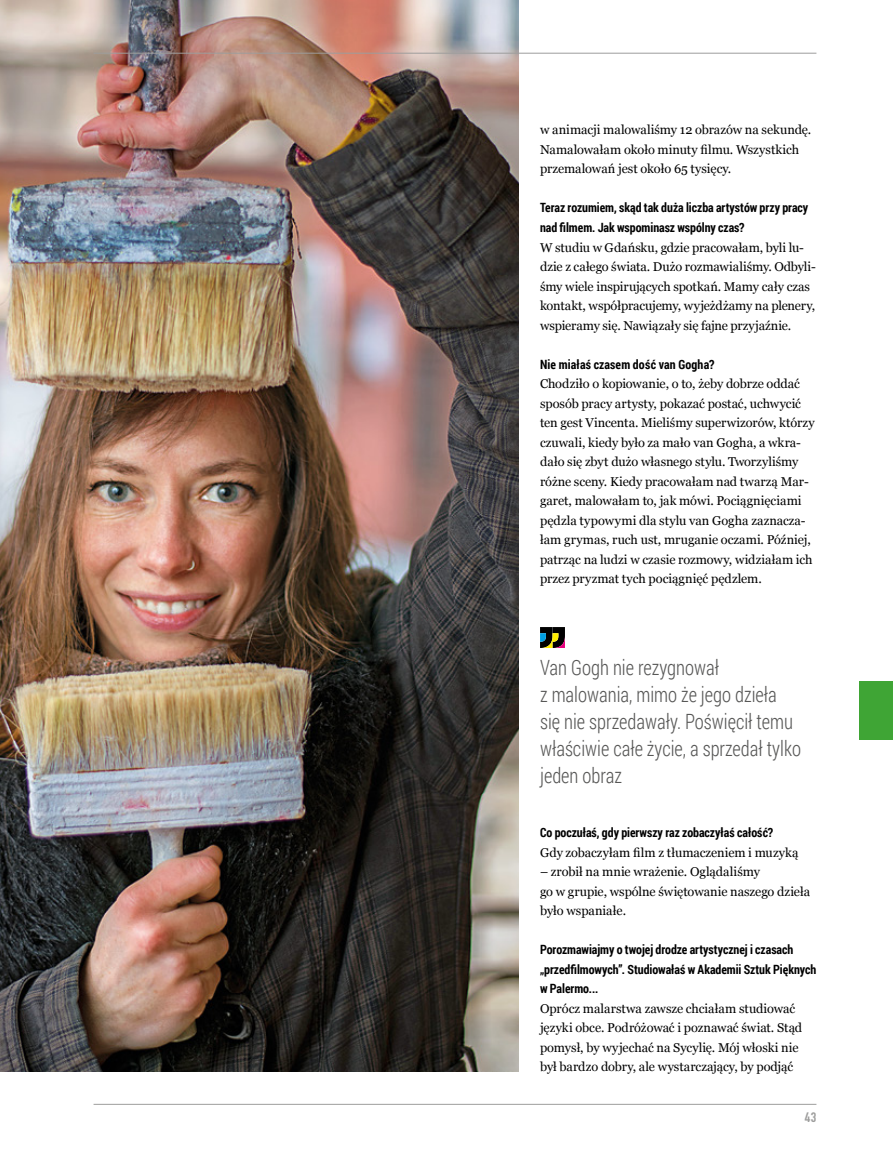
<style>
.page{position:relative;width:893px;height:1149px;background:#fff}
.page>*{position:absolute;margin:0;border:0;box-sizing:border-box;transform-origin:0 0}
.t1{font:300 21px/27px "Roboto Condensed";color:#575756;scale:.9 1}
.t2{font:700 13.5px "DIN Condensed";color:#9d9d9c;scale:1.1 1}
.t3{font:12.75px/19.5px "Georgia";letter-spacing:-.005em;color:#000}
.t4{font:700 12.75px/19.5px "Roboto Condensed";color:#000;scale:.95 1}
</style>
<div class="page">
<img style="left:0;top:0;width:519px;height:1070px">
<svg style="left:540px;top:627px;width:25px;height:20px"></svg>
<div style="left:859px;top:680px;width:34px;height:59px;background:#3fa535"></div>
<hr style="left:94px;top:53px;width:722px;height:1px;background:#9d9d9c">
<hr style="left:94px;top:1103px;width:722px;height:1px;background:#9d9d9c">
<p class="t3" style="left:540px;top:120px;width:273px">w animacji malowaliśmy 12 obrazów na sekundę.<br>Namalowałam około minuty filmu. Wszystkich przemalowań jest około 65 tysięcy.</p>
<p class="t4" style="left:540px;top:198px;width:284px">Teraz rozumiem, skąd tak duża liczba artystów przy pracy nad filmem. Jak wspominasz wspólny czas?</p>
<p class="t3" style="left:540px;top:237px;width:277px">W studiu w Gdańsku, gdzie pracowałam, byli lu&shy;dzie z całego świata. Dużo rozmawialiśmy. Odbyli&shy;śmy wiele inspirujących spotkań. Mamy cały czas kontakt, współpracujemy, wyjeżdżamy na plenery, wspieramy się. Nawiązały się fajne przyjaźnie.</p>
<p class="t4" style="left:540px;top:354px;width:185px">Nie miałaś czasem dość van Gogha?</p>
<p class="t3" style="left:540px;top:373px;width:276px">Chodziło o kopiowanie, o to, żeby dobrze oddać sposób pracy artysty, pokazać postać, uchwycić ten gest Vincenta. Mieliśmy superwizorów, którzy czuwali, kiedy było za mało van Gogha, a wkra&shy;dało się zbyt dużo własnego stylu. Tworzyliśmy różne sceny. Kiedy pracowałam nad twarzą Mar&shy;garet, malowałam to, jak mówi. Pociągnięciami pędzla typowymi dla stylu van Gogha zaznacza&shy;łam grymas, ruch ust, mruganie oczami. Później, patrząc na ludzi w czasie rozmowy, widziałam ich przez pryzmat tych pociągnięć pędzlem.</p>
<h1 class="t1" style="left:540px;top:653px;width:291px">Van Gogh nie rezygnował<br>z malowania, mimo że jego dzieła się nie sprzedawały. Poświęcił temu właściwie całe życie, a sprzedał tylko jeden obraz</h1>
<p class="t4" style="left:540px;top:822px;width:247px">Co poczułaś, gdy pierwszy raz zobaczyłaś całość?</p>
<p class="t3" style="left:540px;top:841px;width:260px">Gdy zobaczyłam film z tłumaczeniem i muzyką</p>
<p class="t3" style="left:540px;top:861px;width:272px">– zrobił na mnie wrażenie. Oglądaliśmy<br>go w grupie, wspólne świętowanie naszego dzieła było wspaniałe.</p>
<p class="t4" style="left:540px;top:939px;width:292px">Porozmawiajmy o twojej drodze artystycznej i czasach „przedfilmowych”. Studiowałaś w Akademii Sztuk Pięknych w Palermo...</p>
<p class="t3" style="left:540px;top:997px;width:264px">Oprócz malarstwa zawsze chciałam studiować języki obce. Podróżować i poznawać świat. Stąd pomysł, by wyjechać na Sycylię. Mój włoski nie był bardzo dobry, ale wystarczający, by podjąć</p>
<p class="t2" style="left:805px;top:1107px;width:12px">43</p>
</div>
